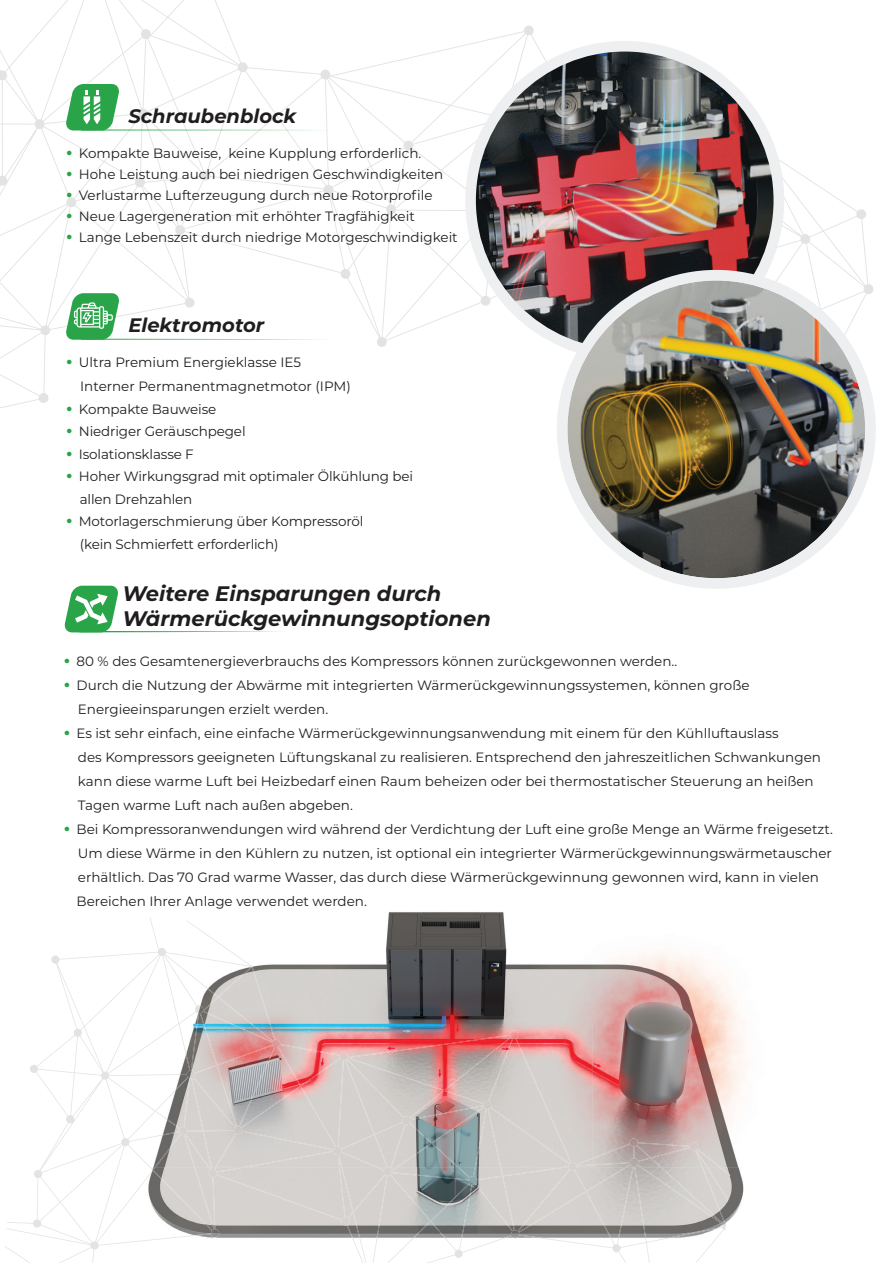
<style>
.page{position:relative;width:893px;height:1263px;background:#fff}
.page>*{position:absolute;margin:0;border:0;box-sizing:border-box;transform-origin:0 0}
.t1{font:italic 700 21px/25.2px "Montserrat";color:#201d1e}
.t2{font:italic 700 19.5px "Montserrat";color:#201d1e}
.t3{font:13.5px/24px "Montserrat";color:#201d1e}
.s1{font-weight:700;font-size:18px;color:#29a449}
</style>
<div class="page">
<svg style="left:5px;top:955px;width:77px;height:308px"></svg>
<svg style="left:0;top:0;width:867px;height:408px"></svg>
<svg style="left:65px;top:293px;width:268px;height:47px"></svg>
<svg style="left:65px;top:84px;width:268px;height:47px"></svg>
<img style="left:220px;top:912px;width:525px;height:326px">
<img style="left:82px;top:917px;width:200px;height:297px">
<img style="left:281px;top:1030px;width:250px;height:233px">
<img style="left:531px;top:1071px;width:50px;height:173px">
<img style="left:581px;top:1138px;width:149px;height:125px">
<img style="left:82px;top:1213px;width:138px;height:50px">
<svg style="left:64px;top:586px;width:218px;height:46px"></svg>
<img style="left:465px;top:41px;width:319px;height:319px">
<img style="left:557px;top:270px;width:319px;height:319px">
<h2 class="t2" style="left:128px;top:102px;width:169px">Schraubenblock</h2>
<p class="t3" style="left:66px;top:141px;width:357px"><span class="s1">•</span> Kompakte Bauweise, keine Kupplung erforderlich.</p>
<p class="t3" style="left:66px;top:162px;width:379px"><span class="s1">•</span> Hohe Leistung auch bei niedrigen Geschwindigkeiten</p>
<p class="t3" style="left:66px;top:183px;width:368px"><span class="s1">•</span> Verlustarme Lufterzeugung durch neue Rotorprofile</p>
<p class="t3" style="left:66px;top:204px;width:350px"><span class="s1">•</span> Neue Lagergeneration mit erhöhter Tragfähigkeit</p>
<p class="t3" style="left:66px;top:225px;width:393px"><span class="s1">•</span> Lange Lebenszeit durch niedrige Motorgeschwindigkeit</p>
<h2 class="t2" style="left:128px;top:311px;width:137px">Elektromotor</h2>
<p class="t3" style="left:80px;top:350px;width:272px;text-indent:-14px"><span class="s1">•</span> Ultra Premium Energieklasse IE5<br>Interner Permanentmagnetmotor (IPM)</p>
<p class="t3" style="left:66px;top:396px;width:152px"><span class="s1">•</span> Kompakte Bauweise</p>
<p class="t3" style="left:66px;top:419px;width:181px"><span class="s1">•</span> Niedriger Geräuschpegel</p>
<p class="t3" style="left:66px;top:441px;width:129px"><span class="s1">•</span> Isolationsklasse F</p>
<p class="t3" style="left:80px;top:465px;width:335px;line-height:22.5px;text-indent:-14px"><span class="s1">•</span> Hoher Wirkungsgrad mit optimaler Ölkühlung bei allen Drehzahlen</p>
<p class="t3" style="left:80px;top:510px;width:285px;line-height:22.5px;text-indent:-14px"><span class="s1">•</span> Motorlagerschmierung über Kompressoröl (kein Schmierfett erforderlich)</p>
<h1 class="t1" style="left:123px;top:580px;width:370px">Weitere Einsparungen durch<br>Wärmerückgewinnungsoptionen</h1>
<p class="t3" style="left:64px;top:648px;width:615px"><span class="s1">•</span> 80 % des Gesamtenergieverbrauchs des Kompressors können zurückgewonnen werden..</p>
<p class="t3" style="left:78px;top:672px;width:673px;text-indent:-14px"><span class="s1">•</span> Durch die Nutzung der Abwärme mit integrierten Wärmerückgewinnungssystemen, können große<br>Energieeinsparungen erzielt werden.</p>
<p class="t3" style="left:78px;top:720px;width:745px;text-indent:-14px"><span class="s1">•</span> Es ist sehr einfach, eine einfache Wärmerückgewinnungsanwendung mit einem für den Kühlluftauslass<br>des Kompressors geeigneten Lüftungskanal zu realisieren. Entsprechend den jahreszeitlichen Schwankungen kann diese warme Luft bei Heizbedarf einen Raum beheizen oder bei thermostatischer Steuerung an heißen Tagen warme Luft nach außen abgeben.</p>
<p class="t3" style="left:77px;top:816px;width:758px;text-indent:-13px"><span class="s1">•</span> Bei Kompressoranwendungen wird während der Verdichtung der Luft eine große Menge an Wärme freigesetzt.<br>Um diese Wärme in den Kühlern zu nutzen, ist optional ein integrierter Wärmerückgewinnungswärmetauscher erhältlich. Das 70 Grad warme Wasser, das durch diese Wärmerückgewinnung gewonnen wird, kann in vielen Bereichen Ihrer Anlage verwendet werden.</p>
</div>
